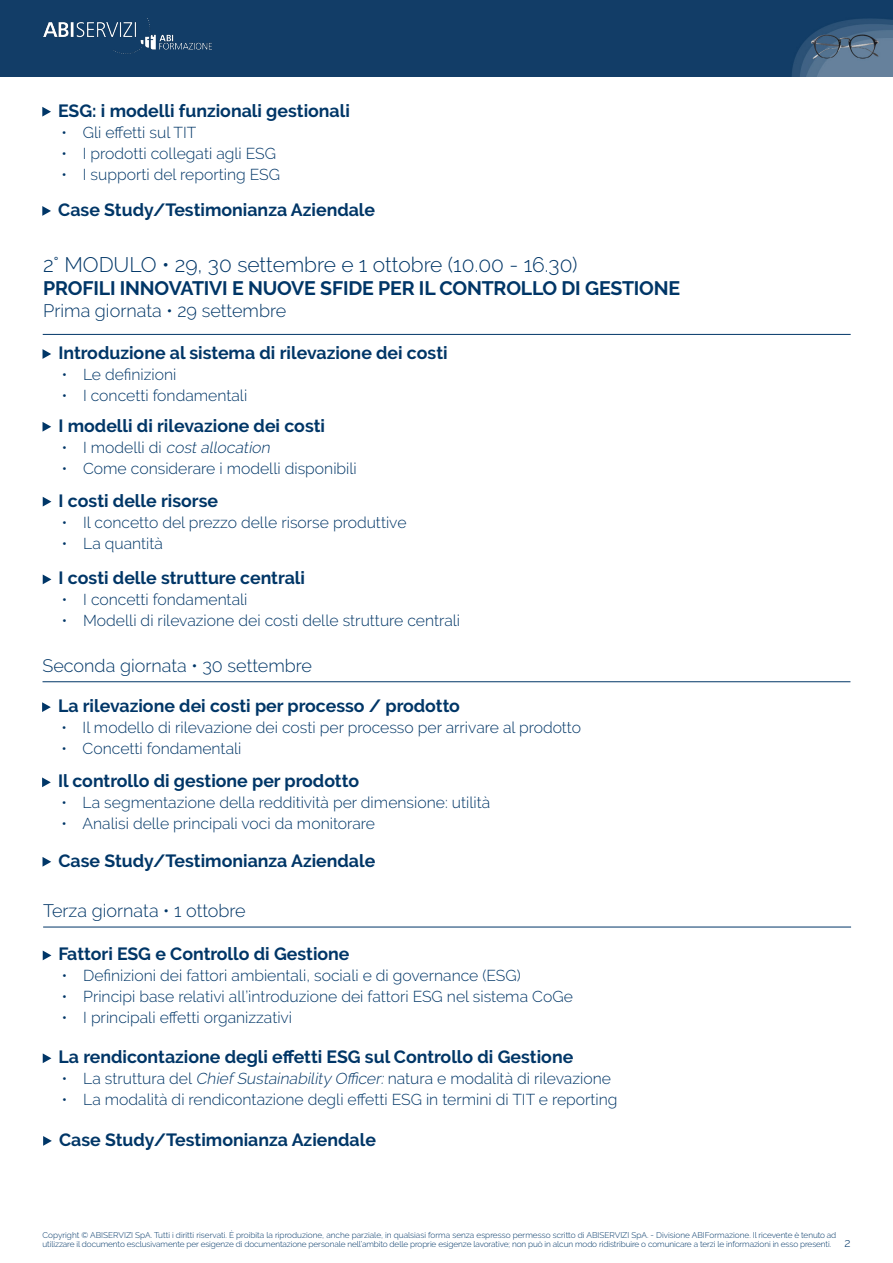
<style>
.page{position:relative;width:893px;height:1263px;background:#fff}
.page>*{position:absolute;margin:0;border:0;box-sizing:border-box;transform-origin:0 0}
.t1{font:300 21px "Raleway";color:#003667}
.t2{font:700 19.5px "Raleway";letter-spacing:-.01em;color:#003667}
.t3{font:300 18px "Raleway";color:#003667}
.t4{font:700 17.7px "Raleway";color:#003667}
.t5{font:300 15.75px "Raleway";color:#003667}
.t6{font:italic 300 15.75px "Raleway";color:#003667}
.t7{font:300 12px "Raleway";color:#003667}
.t8{font:300 8.25px/9px "Raleway";letter-spacing:-.01em;color:#003667}
.s1{font-style:normal}
.s2{font-style:italic}
</style>
<div class="page">
<img style="left:0;top:0;width:893px;height:77px">
<img style="left:43px;top:17px;width:169px;height:37px">
<svg style="left:42px;top:107px;width:9px;height:10px"></svg>
<svg style="left:42px;top:206px;width:9px;height:10px"></svg>
<svg style="left:43px;top:349px;width:8px;height:10px"></svg>
<svg style="left:43px;top:422px;width:8px;height:10px"></svg>
<svg style="left:43px;top:497px;width:8px;height:9px"></svg>
<svg style="left:43px;top:574px;width:8px;height:10px"></svg>
<hr style="left:43px;top:334px;width:808px;height:1px;background:#003667">
<svg style="left:42px;top:702px;width:9px;height:10px"></svg>
<svg style="left:42px;top:777px;width:9px;height:10px"></svg>
<svg style="left:43px;top:857px;width:8px;height:10px"></svg>
<hr style="left:43px;top:681px;width:807px;height:1px;background:#003667">
<svg style="left:43px;top:950px;width:8px;height:10px"></svg>
<svg style="left:43px;top:1053px;width:8px;height:10px"></svg>
<svg style="left:43px;top:1136px;width:9px;height:10px"></svg>
<hr style="left:43px;top:927px;width:808px;height:1px;background:#003667">
<p class="t4" style="left:58px;top:100px;width:293px">ESG: i modelli funzionali gestionali</p>
<p class="t5" style="left:62px;top:123px;width:136px">• Gli effetti sul TIT</p>
<p class="t5" style="left:62px;top:144px;width:216px">• I prodotti collegati agli ESG</p>
<p class="t5" style="left:62px;top:165px;width:220px">• I supporti del reporting ESG</p>
<p class="t4" style="left:58px;top:199px;width:318px">Case Study/Testimonianza Aziendale</p>
<p class="t1" style="left:43px;top:252px;width:536px">2° MODULO • 29, 30 settembre e 1 ottobre (10.00 - 16.30)</p>
<p class="t2" style="left:43px;top:277px;width:638px">PROFILI INNOVATIVI E NUOVE SFIDE PER IL CONTROLLO DI GESTIONE</p>
<p class="t3" style="left:43px;top:300px;width:244px">Prima giornata • 29 settembre</p>
<p class="t4" style="left:58px;top:343px;width:391px">Introduzione al sistema di rilevazione dei costi</p>
<p class="t5" style="left:62px;top:365px;width:116px">• Le definizioni</p>
<p class="t5" style="left:62px;top:386px;width:187px">• I concetti fondamentali</p>
<p class="t4" style="left:58px;top:415px;width:268px">I modelli di rilevazione dei costi</p>
<p class="t6" style="left:62px;top:438px;width:213px"><span class="s1">• I m o d e l l i d i</span> costallocation</p>
<p class="t5" style="left:62px;top:459px;width:297px">• Come considerare i modelli disponibili</p>
<p class="t4" style="left:59px;top:490px;width:161px">I costi delle risorse</p>
<p class="t5" style="left:62px;top:513px;width:346px">• Il concetto del prezzo delle risorse produttive</p>
<p class="t5" style="left:62px;top:534px;width:103px">• La quantità</p>
<p class="t4" style="left:59px;top:568px;width:248px">I costi delle strutture centrali</p>
<p class="t5" style="left:62px;top:590px;width:187px">• I concetti fondamentali</p>
<p class="t5" style="left:62px;top:611px;width:400px">• Modelli di rilevazione dei costi delle strutture centrali</p>
<p class="t3" style="left:43px;top:655px;width:271px">Seconda giornata • 30 settembre</p>
<p class="t4" style="left:58px;top:696px;width:403px">La rilevazione dei costi per processo / prodotto</p>
<p class="t5" style="left:61px;top:718px;width:521px">• Il modello di rilevazione dei costi per processo per arrivare al prodotto</p>
<p class="t5" style="left:61px;top:739px;width:182px">• Concetti fondamentali</p>
<p class="t4" style="left:58px;top:771px;width:303px">Il controllo di gestione per prodotto</p>
<p class="t5" style="left:61px;top:793px;width:430px">• La segmentazione della redditività per dimensione: utilità</p>
<p class="t5" style="left:61px;top:814px;width:315px">• Analisi delle principali voci da monitorare</p>
<p class="t4" style="left:58px;top:850px;width:318px">Case Study/Testimonianza Aziendale</p>
<p class="t3" style="left:43px;top:900px;width:204px">Terza giornata • 1 ottobre</p>
<p class="t4" style="left:59px;top:944px;width:292px">Fattori ESG e Controllo di Gestione</p>
<p class="t5" style="left:62px;top:966px;width:460px">• Definizioni dei fattori ambientali, sociali e di governance (ESG)</p>
<p class="t5" style="left:62px;top:987px;width:512px">• Principi base relativi all’introduzione dei fattori ESG nel sistema CoGe</p>
<p class="t5" style="left:62px;top:1008px;width:232px">• I principali effetti organizzativi</p>
<p class="t4" style="left:59px;top:1047px;width:516px">La rendicontazione degli effetti ESG sul Controllo di Gestione</p>
<p class="t5" style="left:62px;top:1069px;width:550px">• La struttura del <span class="s2">Chief SustainabilityOfficer:</span>natura e modalità di rilevazione</p>
<p class="t5" style="left:62px;top:1090px;width:557px">• La modalità di rendicontazione degli effetti ESG in termini di TIT e reporting</p>
<p class="t4" style="left:59px;top:1129px;width:318px">Case Study/Testimonianza Aziendale</p>
<p class="t8" style="left:43px;top:1231px;width:795px">Copyright © ABISERVIZI SpA. Tutti i diritti riservati. È proibita la riproduzione, anche parziale, in qualsiasi forma senza espresso permesso scritto di ABISERVIZI SpA. - Divisione ABIFormazione. Il ricevente è tenuto ad utilizzare il documento esclusivamente per esigenze di documentazione personale nell’ambito delle proprie esigenze lavorative; non può in alcun modo ridistribuire o comunicare a terzi le informazioni in esso presenti.</p>
<p class="t7" style="left:844px;top:1236px;width:8px">2</p>
</div>
